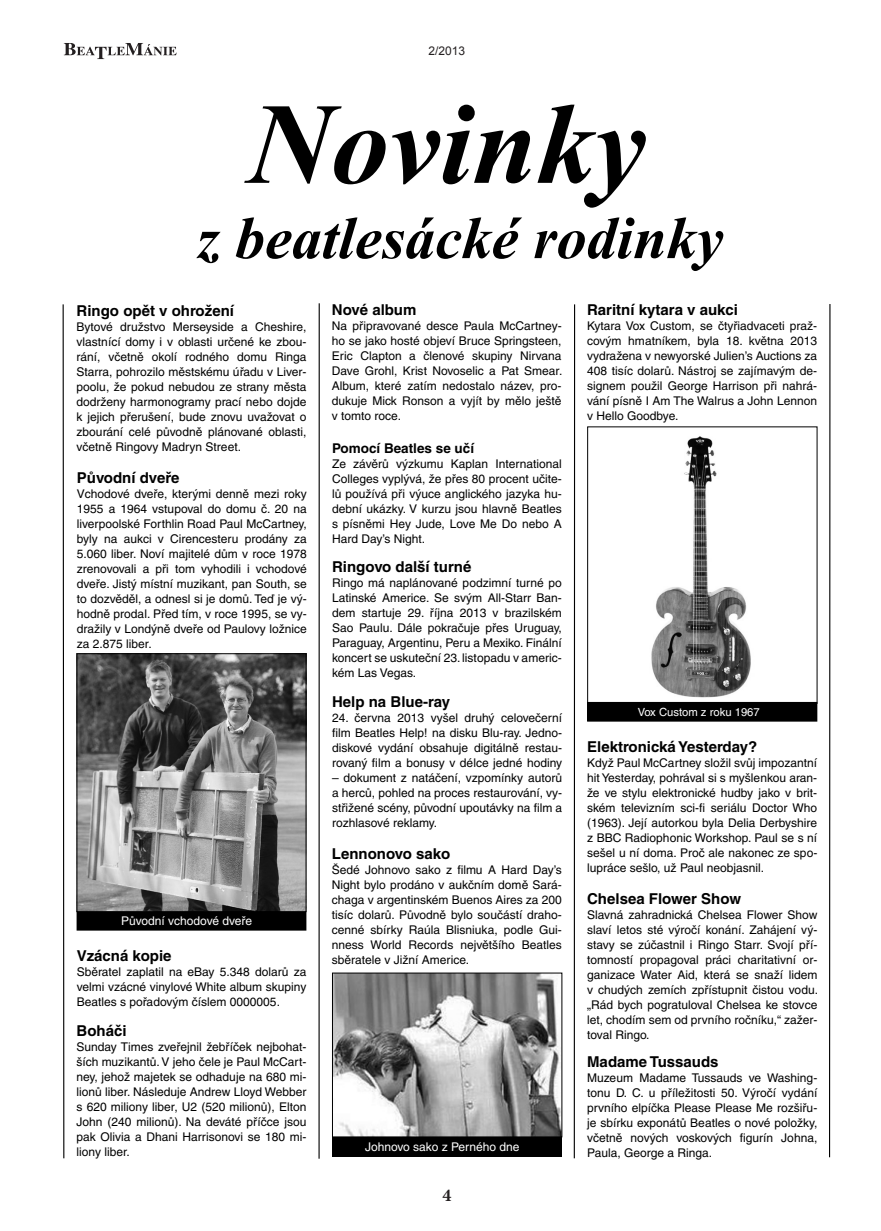
<style>
.page{position:relative;width:881px;height:1231px;background:#fff}
.page>*{position:absolute;margin:0;border:0;box-sizing:border-box;transform-origin:0 0}
.t1{font:italic 700 115.5px "Times New Roman";color:#000}
.t2{font:italic 700 60px "Times New Roman";color:#000}
.t3{font:700 18px "Minion Pro";color:#231f20}
.t4{font:700 15px "Helvetica CE";color:#000}
.t5{font:700 13.5px "Helvetica CE";color:#000}
.t6{font:12px/15px "Helvetica CE";color:#000;text-align:justify}
.t7{font:12px "Helvetica CE";color:#fff}
.t8{font:12px "Arial";color:#231f20}
.t9{font:11.25px "Helvetica CE";color:#fff}
</style>
<div class="page">
<svg style="left:64px;top:43px;width:113px;height:16px"></svg>
<div style="left:331px;top:1137px;width:230px;height:20px;background:#000"></div>
<hr style="left:573px;top:304px;width:2px;height:854px;background:#000">
<hr style="left:828px;top:304px;width:2px;height:853px;background:#000">
<hr style="left:318px;top:303px;width:1px;height:856px;background:#000">
<svg style="left:62px;top:304px;width:3px;height:855px"></svg>
<img style="left:79px;top:655px;width:225px;height:255px">
<div style="left:77px;top:653px;width:229px;height:259px;border:1px solid #000"></div>
<img style="left:589px;top:436px;width:226px;height:266px">
<div style="left:587px;top:426px;width:230px;height:278px;border:1px solid #000"></div>
<div style="left:587px;top:702px;width:229px;height:19px;background:#000"></div>
<div style="left:587px;top:702px;width:230px;height:20px;border:1px solid #000"></div>
<div style="left:77px;top:912px;width:229px;height:18px;background:#000"></div>
<div style="left:77px;top:912px;width:229px;height:19px;border:1px solid #000"></div>
<img style="left:334px;top:975px;width:226px;height:160px">
<div style="left:332px;top:973px;width:230px;height:164px;border:1px solid #000"></div>
<p class="t8" style="left:428px;top:43px;width:38px">2/2013</p>
<h1 class="t1" style="left:248px;top:105px;width:399px">Novinky</h1>
<h2 class="t2" style="left:197px;top:217px;width:528px">z beatlesácké rodinky</h2>
<p class="t4" style="left:77px;top:304px;width:159px">Ringo opět v ohrožení</p>
<p class="t6" style="left:77px;top:319px;width:231px">Bytové družstvo Merseyside a Cheshire, vlastnící domy i v oblasti určené ke zbou&shy;rání, včetně okolí rodného domu Ringa Starra, pohrozilo městskému úřadu v Liver&shy;poolu, že pokud nebudou ze strany města dodrženy harmonogramy prací nebo dojde k jejich přerušení, bude znovu uvažovat o zbourání celé původně plánované oblasti, včetně Ringovy Madryn Street.</p>
<p class="t4" style="left:77px;top:471px;width:104px">Původní dveře</p>
<p class="t6" style="left:77px;top:486px;width:231px">Vchodové dveře, kterými denně mezi roky 1955 a 1964 vstupoval do domu č. 20 na liverpoolské Forthlin Road Paul McCartney, byly na aukci v Cirencesteru prodány za 5.060 liber. Noví majitelé dům v roce 1978 zrenovovali a při tom vyhodili i vchodové dveře. Jistý místní muzikant, pan South, se to dozvěděl, a odnesl si je domů. Teď je vý&shy;hodně prodal. Před tím, v roce 1995, se vy&shy;dražily v Londýně dveře od Paulovy ložnice za 2.875 liber.</p>
<p class="t7" style="left:121px;top:915px;width:133px">Původní vchodové dveře</p>
<p class="t4" style="left:77px;top:949px;width:96px">Vzácná kopie</p>
<p class="t6" style="left:77px;top:964px;width:231px">Sběratel zaplatil na eBay 5.348 dolarů za velmi vzácné vinylové White album skupiny Beatles s pořadovým číslem 0000005.</p>
<p class="t4" style="left:76px;top:1024px;width:52px">Boháči</p>
<p class="t6" style="left:76px;top:1040px;width:231px">Sunday Times zveřejnil žebříček nejbohat&shy;ších muzikantů. V jeho čele je Paul McCart&shy;ney, jehož majetek se odhaduje na 680 mi&shy;lionů liber. Následuje Andrew Lloyd Webber s 620 miliony liber, U2 (520 milionů), Elton John (240 milionů). Na deváté příčce jsou pak Olivia a Dhani Harrisonovi se 180 mi&shy;liony liber.</p>
<p class="t4" style="left:332px;top:303px;width:86px">Nové album</p>
<p class="t6" style="left:332px;top:319px;width:232px">Na připravované desce Paula McCartney&shy;ho se jako hosté objeví Bruce Springsteen, Eric Clapton a členové skupiny Nirvana Dave Grohl, Krist Novoselic a Pat Smear.<br>Album, které zatím nedostalo název, pro&shy;dukuje Mick Ronson a vyjít by mělo ještě v tomto roce.</p>
<p class="t5" style="left:332px;top:442px;width:144px">Pomocí Beatles se učí</p>
<p class="t6" style="left:332px;top:456px;width:231px">Ze závěrů výzkumu Kaplan International Colleges vyplývá, že přes 80 procent učite&shy;lů používá při výuce anglického jazyka hu&shy;dební ukázky. V kurzu jsou hlavně Beatles s písněmi Hey Jude, Love Me Do nebo A Hard Day’s Night.</p>
<p class="t4" style="left:332px;top:561px;width:141px">Ringovo další turné</p>
<p class="t6" style="left:332px;top:576px;width:231px">Ringo má naplánované podzimní turné po Latinské Americe. Se svým All-Starr Ban&shy;dem startuje 29. října 2013 v brazilském Sao Paulu. Dále pokračuje přes Uruguay, Paraguay, Argentinu, Peru a Mexiko. Finální koncert se uskuteční 23. listopadu v americ&shy;kém Las Vegas.</p>
<p class="t4" style="left:332px;top:696px;width:120px">Help na Blue-ray</p>
<p class="t6" style="left:332px;top:711px;width:231px">24. června 2013 vyšel druhý celovečerní film Beatles Help! na disku Blu-ray. Jedno&shy;diskové vydání obsahuje digitálně restau&shy;rovaný film a bonusy v délce jedné hodiny</p>
<p class="t6" style="left:332px;top:771px;width:231px">– dokument z natáčení, vzpomínky autorů a herců, pohled na proces restaurování, vy&shy;střižené scény, původní upoutávky na film a rozhlasové reklamy.</p>
<p class="t4" style="left:332px;top:847px;width:120px">Lennonovo sako</p>
<p class="t6" style="left:332px;top:862px;width:231px">Šedé Johnovo sako z filmu A Hard Day’s Night bylo prodáno v aukčním domě Sará&shy;chaga v argentinském Buenos Aires za 200 tisíc dolarů. Původně bylo součástí draho&shy;cenné sbírky Raúla Blisniuka, podle Gui&shy;nness World Records největšího Beatles sběratele v Jižní Americe.</p>
<p class="t7" style="left:365px;top:1140px;width:156px">Johnovo sako z Perného dne</p>
<h3 class="t3" style="left:442px;top:1183px;width:10px">4</h3>
<p class="t4" style="left:587px;top:304px;width:152px">Raritní kytara v aukci</p>
<p class="t6" style="left:587px;top:319px;width:231px">Kytara Vox Custom, se čtyřiadvaceti praž&shy;covým hmatníkem, byla 18. května 2013 vydražena v newyorské Julien’s Auctions za 408 tisíc dolarů. Nástroj se zajímavým de&shy;signem použil George Harrison při nahrá&shy;vání písně I Am The Walrus a John Lennon v Hello Goodbye.</p>
<p class="t9" style="left:637px;top:706px;width:123px">Vox Custom z roku 1967</p>
<p class="t4" style="left:587px;top:740px;width:172px">Elektronická Yesterday?</p>
<p class="t6" style="left:587px;top:756px;width:231px">Když Paul McCartney složil svůj impozantní hit Yesterday, pohrával si s myšlenkou aran&shy;že ve stylu elektronické hudby jako v brit&shy;ském televizním sci-fi seriálu Doctor Who (1963). Její autorkou byla Delia Derbyshire z BBC Radiophonic Workshop. Paul se s ní sešel u ní doma. Proč ale nakonec ze spo&shy;lupráce sešlo, už Paul neobjasnil.</p>
<p class="t4" style="left:587px;top:892px;width:155px">Chelsea Flower Show</p>
<p class="t6" style="left:587px;top:908px;width:232px">Slavná zahradnická Chelsea Flower Show slaví letos sté výročí konání. Zahájení vý&shy;stavy se zúčastnil i Ringo Starr. Svojí pří&shy;tomností propagoval práci charitativní or&shy;ganizace Water Aid, která se snaží lidem v chudých zemích zpřístupnit čistou vodu. „Rád bych pogratuloval Chelsea ke stovce let, chodím sem od prvního ročníku,“ zažer&shy;toval Ringo.</p>
<p class="t4" style="left:587px;top:1056px;width:133px">Madame Tussauds</p>
<p class="t6" style="left:587px;top:1071px;width:232px">Muzeum Madame Tussauds ve Washing&shy;tonu D. C. u příležitosti 50. Výročí vydání prvního elpíčka Please Please Me rozšiřu&shy;je sbírku exponátů Beatles o nové položky, včetně nových voskových figurín Johna, Paula, George a Ringa.</p>
</div>
